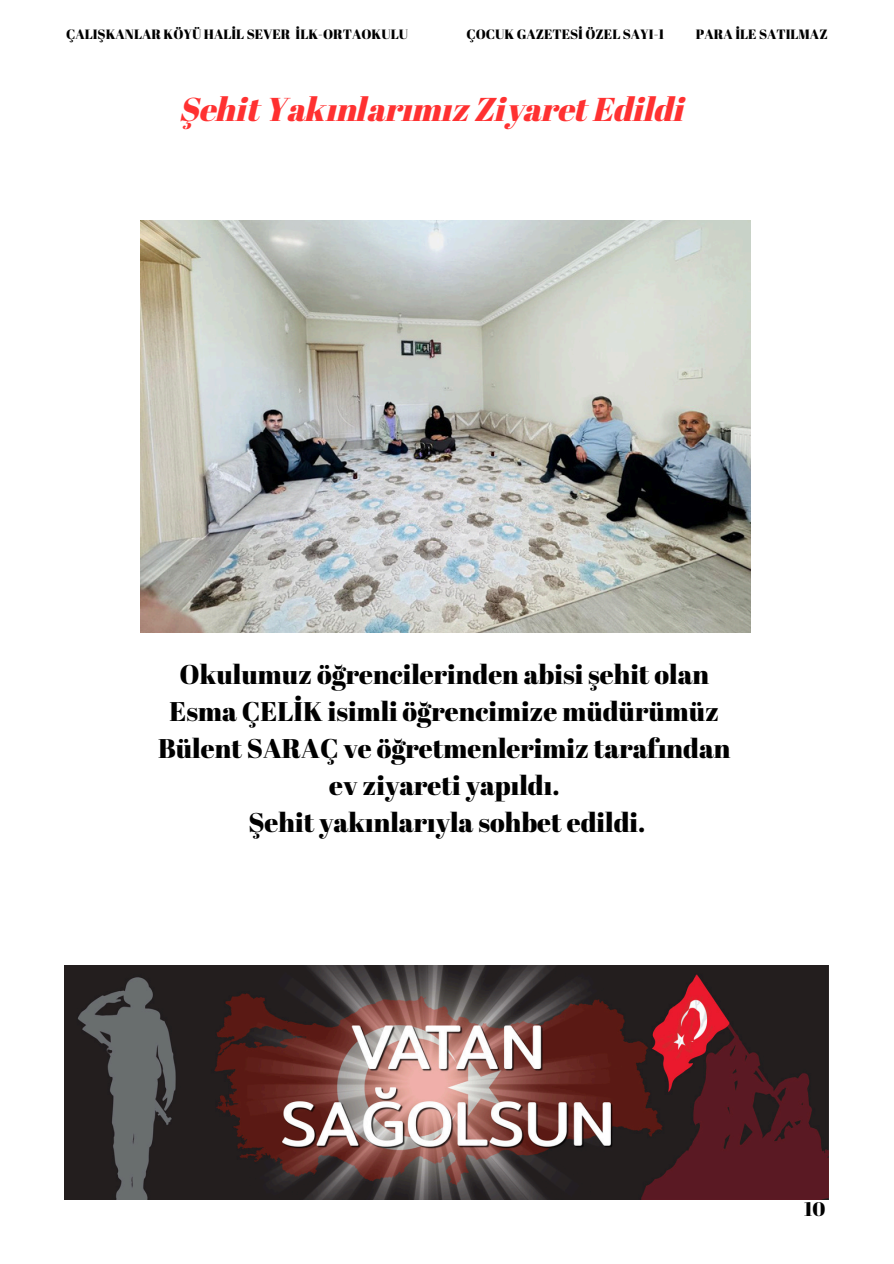
<style>
.page{position:relative;width:894px;height:1264px;background:#fff}
.page>*{position:absolute;margin:0;border:0;box-sizing:border-box;transform-origin:0 0}
.t1{font:33px "CA Generated";color:#ff3131}
.t2{font:27px/37.2px "Abril Fatface";color:#000;text-align:center}
.t3{font:19.5px "Abril Fatface";color:#000}
.t4{font:13.5px "Abril Fatface";color:#000}
</style>
<div class="page">
<img style="left:141px;top:220px;width:608px;height:412px">
<img style="left:65px;top:965px;width:763px;height:234px">
<p class="t4" style="left:66px;top:25px;width:343px">ÇALIŞKANLAR KÖYÜ HALİL SEVER İLK-ORTAOKULU</p>
<p class="t4" style="left:466px;top:25px;width:199px">ÇOCUK GAZETESİ ÖZEL SAYI-1</p>
<p class="t4" style="left:695px;top:25px;width:133px">PARA İLE SATILMAZ</p>
<p class="t1" style="left:180px;top:86px;width:506px">Şehit Yakınlarımız Ziyaret Edildi</p>
<p class="t2" style="left:158px;top:654px;width:573px">Okulumuz öğrencilerinden abisi şehit olan Esma ÇELİK isimli öğrencimize müdürümüz Bülent SARAÇ ve öğretmenlerimiz tarafından ev ziyareti yapıldı.<br>Şehit yakınlarıyla sohbet edildi.</p>
<p class="t3" style="left:804px;top:1195px;width:23px">10</p>
</div>
